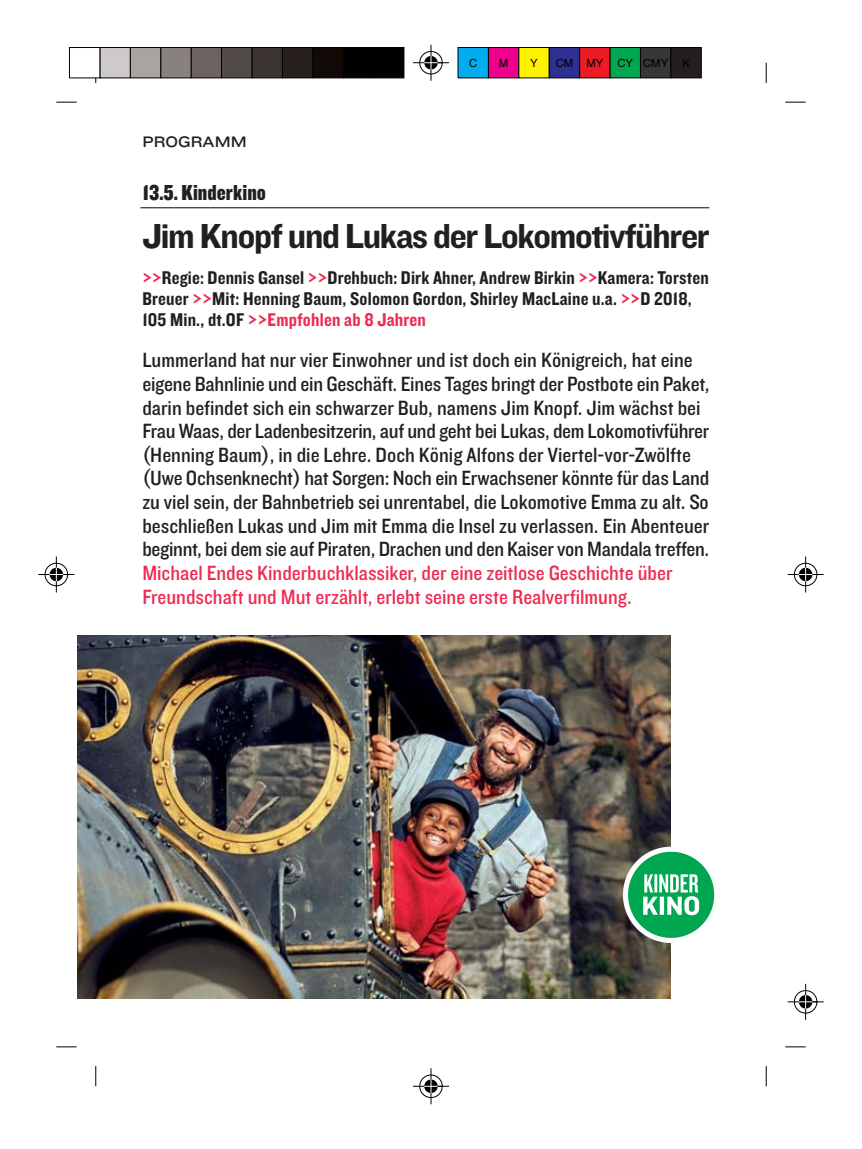
<style>
.page{position:relative;width:862px;height:1149px;background:#fff}
.page>*{position:absolute;margin:0;border:0;box-sizing:border-box;transform-origin:0 0}
.t1{font:36px "Knockout HTF51 Middleweight";letter-spacing:-.035em;color:#231f20}
.t2{font:22.5px "Knockout HTF70 Full Welterwt";color:#231f20}
.t3{font:21.38px/23.6px "Knockout HTF30 Junior Welterwt";letter-spacing:-.005em;color:#231f20}
.t4{font:21.38px/23.6px "Knockout HTF30 Junior Welterwt";color:#ee2a53}
.t5{font:19.12px/21.4px "Knockout HTF50 Welterweight";letter-spacing:.01em;color:#231f20}
.t6{font:15.75px "Knockout HTF33 Junior Heviwt";color:#231f20}
.t7{font:11.25px "Helvetica";color:#000}
.s1{color:#ee2a53}
</style>
<div class="page">
<svg style="left:56px;top:1046px;width:21px;height:1px"></svg>
<svg style="left:95px;top:1066px;width:1px;height:19px"></svg>
<svg style="left:56px;top:102px;width:21px;height:1px"></svg>
<svg style="left:785px;top:102px;width:20px;height:1px"></svg>
<svg style="left:765px;top:63px;width:1px;height:20px"></svg>
<svg style="left:785px;top:1046px;width:20px;height:1px"></svg>
<svg style="left:765px;top:1066px;width:1px;height:19px"></svg>
<svg style="left:413px;top:45px;width:36px;height:36px"></svg>
<svg style="left:413px;top:1068px;width:36px;height:35px"></svg>
<svg style="left:38px;top:556px;width:36px;height:36px"></svg>
<svg style="left:787px;top:556px;width:36px;height:36px"></svg>
<svg style="left:787px;top:983px;width:36px;height:36px"></svg>
<div style="left:373px;top:47px;width:31px;height:31px;background:#000"></div>
<div style="left:342px;top:47px;width:31px;height:31px;background:#000"></div>
<div style="left:312px;top:47px;width:31px;height:31px;background:#110a07;border:1px solid #000"></div>
<div style="left:282px;top:47px;width:31px;height:31px;background:#27201e;border:1px solid #000"></div>
<div style="left:251px;top:47px;width:31px;height:31px;background:#3c3533;border:1px solid #000"></div>
<div style="left:221px;top:47px;width:31px;height:31px;background:#524a47;border:1px solid #000"></div>
<div style="left:191px;top:47px;width:31px;height:31px;background:#6c6361;border:1px solid #000"></div>
<div style="left:160px;top:47px;width:31px;height:31px;background:#89817f;border:1px solid #000"></div>
<div style="left:130px;top:47px;width:31px;height:31px;background:#a9a3a1;border:1px solid #000"></div>
<div style="left:99px;top:47px;width:31px;height:31px;background:#cecac9;border:1px solid #000"></div>
<div style="left:69px;top:47px;width:31px;height:31px;background:#fff;border:1px solid #000"></div>
<div style="left:457px;top:47px;width:31px;height:31px;background:#00aeef"></div>
<div style="left:488px;top:47px;width:31px;height:31px;background:#ec008c;border:1px solid #000"></div>
<div style="left:518px;top:47px;width:31px;height:31px;background:#fff200;border:1px solid #000"></div>
<div style="left:548px;top:47px;width:31px;height:31px;background:#2e3092;border:1px solid #000"></div>
<div style="left:579px;top:47px;width:31px;height:31px;background:#ed1c24;border:1px solid #000"></div>
<div style="left:609px;top:47px;width:31px;height:31px;background:#00a650;border:1px solid #000"></div>
<div style="left:639px;top:47px;width:31px;height:31px;background:#363639;border:1px solid #000"></div>
<div style="left:670px;top:47px;width:31px;height:31px;background:#231f20;border:1px solid #000"></div>
<img style="left:78px;top:635px;width:592px;height:363px">
<hr style="left:140px;top:207px;width:569px;height:1px;background:#231f20">
<svg style="left:616px;top:840px;width:99px;height:109px"></svg>
<p class="t6" style="left:142px;top:136px;width:106px">PROGRAMM</p>
<p class="t2" style="left:142px;top:185px;width:125px">13.5. Kinderkino</p>
<p class="t7" style="left:469px;top:58px;width:10px">C</p>
<p class="t7" style="left:498px;top:58px;width:11px">M</p>
<p class="t7" style="left:530px;top:58px;width:9px">Y</p>
<p class="t7" style="left:555px;top:58px;width:49px">CM MY</p>
<p class="t7" style="left:617px;top:58px;width:52px">CY CMY</p>
<p class="t7" style="left:682px;top:58px;width:9px">K</p>
<h1 class="t1" style="left:142px;top:224px;width:568px">Jim Knopf und Lukas der Lokomotivführer</h1>
<p class="t5" style="left:142px;top:268px;width:567px"><span class="s1">&gt;&gt;</span>Regie: Dennis Gansel <span class="s1">&gt;&gt;</span>Drehbuch: Dirk Ahner, Andrew Birkin <span class="s1">&gt;&gt;</span>Kamera: Torsten<br>Breuer <span class="s1">&gt;&gt;</span>Mit: Henning Baum, Solomon Gordon, Shirley MacLaine u.a. <span class="s1">&gt;&gt;</span>D 2018,<br>105 Min., dt.OF <span class="s1">&gt;&gt;Empfohlen ab 8 Jahren</span></p>
<p class="t3" style="left:142px;top:350px;width:568px">Lummerland hat nur vier Einwohner und ist doch ein Königreich, hat eine eigene Bahnlinie und ein Geschäft. Eines Tages bringt der Postbote ein Paket, darin befindet sich ein schwarzer Bub, namens Jim Knopf. Jim wächst bei Frau Waas, der Ladenbesitzerin, auf und geht bei Lukas, dem Lokomotivführer (Henning Baum), in die Lehre. Doch König Alfons der Viertel-vor-Zwölfte (Uwe Ochsenknecht) hat Sorgen: Noch ein Erwachsener könnte für das Land zu viel sein, der Bahnbetrieb sei unrentabel, die Lokomotive Emma zu alt. So beschließen Lukas und Jim mit Emma die Insel zu verlassen. Ein Abenteuer beginnt, bei dem sie auf Piraten, Drachen und den Kaiser von Mandala treffen.</p>
<p class="t4" style="left:142px;top:562px;width:531px">Michael Endes Kinderbuchklassiker, der eine zeitlose Geschichte über<br>Freundschaft und Mut erzählt, erlebt seine erste Realverfilmung.</p>
</div>
